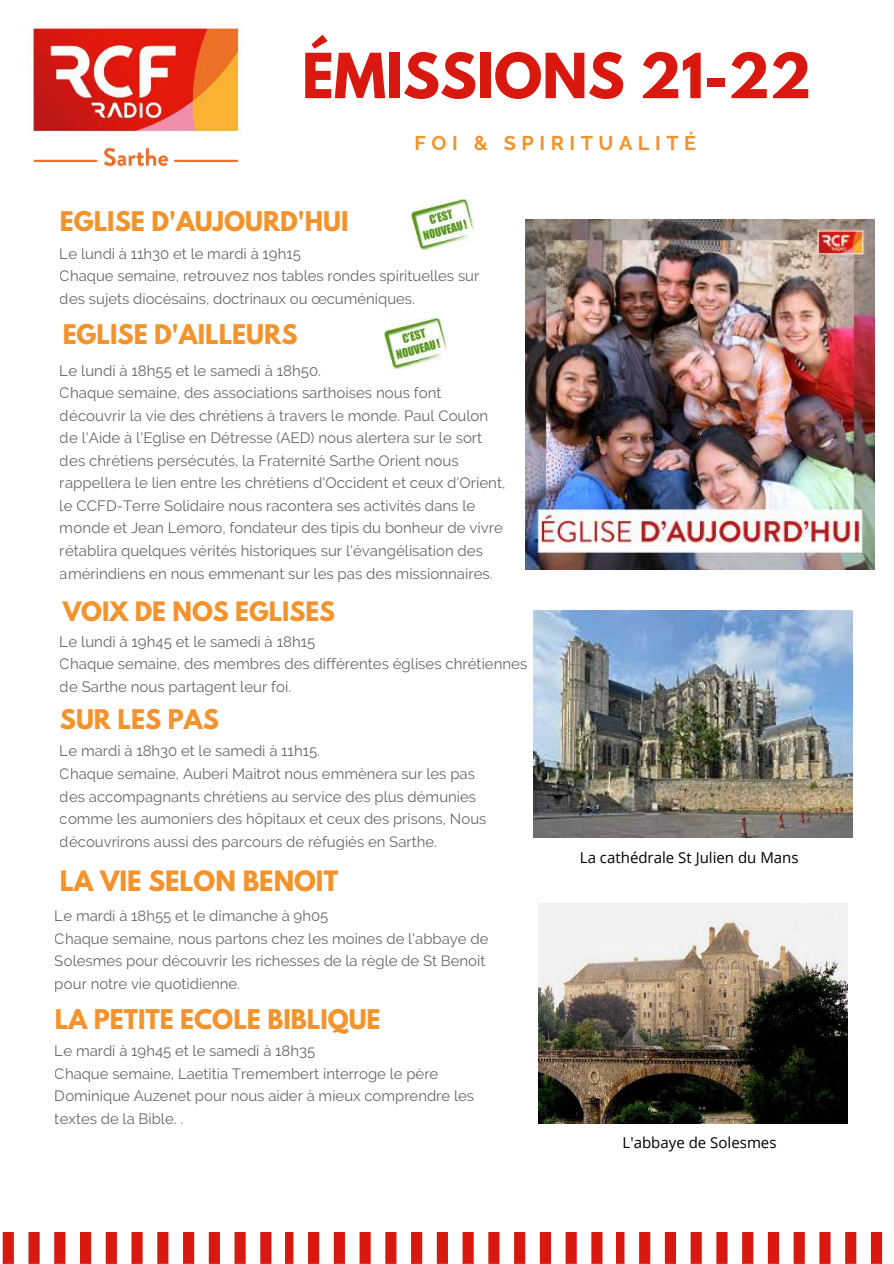
<style>
.page{position:relative;width:894px;height:1264px;background:#fff}
.page>*{position:absolute;margin:0;border:0;box-sizing:border-box;transform-origin:0 0}
.t1{font:700 55.05px "League Spartan";color:#d91910}
.t2{font:700 24.9px "League Spartan";color:#f4932c}
.t3{font:700 24px "League Spartan";color:#f4932c}
.t4{font:700 23.7px "League Spartan";color:#f4932c}
.t5{font:700 19.8px "Raleway";letter-spacing:.28em;color:#f4932c}
.t6{font:15px/22.5px "Raleway";color:#000}
.t7{font:15px "Open Sans";color:#000}
.t8{font:14.85px/22.5px "Raleway";color:#000}
</style>
<div class="page">
<svg style="left:2px;top:1232px;width:270px;height:31px"></svg>
<svg style="left:285px;top:1232px;width:318px;height:31px"></svg>
<svg style="left:616px;top:1232px;width:267px;height:31px"></svg>
<img style="left:29px;top:23px;width:213px;height:144px">
<img style="left:411px;top:200px;width:63px;height:49px">
<img style="left:384px;top:319px;width:63px;height:49px">
<img style="left:538px;top:903px;width:309px;height:220px">
<img style="left:525px;top:220px;width:349px;height:349px">
<img style="left:533px;top:610px;width:318px;height:227px">
<h1 class="t1" style="left:302px;top:33px;width:510px">ÉMISSIONS 21-22</h1>
<h3 class="t5" style="left:414px;top:131px;width:283px">FOI &amp; SPIRITUALITÉ</h3>
<h3 class="t3" style="left:60px;top:203px;width:290px">EGLISE D'AUJOURD'HUI</h3>
<p class="t8" style="left:60px;top:242px;width:421px">Le lundi à 11h30 et le mardi à 19h15<br>Chaque semaine, retrouvez nos tables rondes spirituelles sur des sujets diocésains, doctrinaux ou œcuméniques.</p>
<h3 class="t3" style="left:63px;top:316px;width:236px">EGLISE D'AILLEURS</h3>
<p class="t6" style="left:60px;top:359px;width:447px">Le lundi à 18h55 et le samedi à 18h50.<br>Chaque semaine, des associations sarthoises nous font découvrir la vie des chrétiens à travers le monde. Paul Coulon de l'Aide à l'Eglise en Détresse (AED) nous alertera sur le sort des chrétiens persécutés, la Fraternité Sarthe Orient nous rappellera le lien entre les chrétiens d'Occident et ceux d'Orient, le CCFD-Terre Solidaire nous racontera ses activités dans le monde et Jean Lemoro, fondateur des tipis du bonheur de vivre rétablira quelques vérités historiques sur l'évangélisation des amérindiens en nous emmenant sur les pas des missionnaires.</p>
<h3 class="t4" style="left:63px;top:593px;width:274px">VOIX DE NOS EGLISES</h3>
<p class="t6" style="left:60px;top:630px;width:469px">Le lundi à 19h45 et le samedi à 18h15<br>Chaque semaine, des membres des différentes églises chrétiennes de Sarthe nous partagent leur foi.</p>
<h3 class="t3" style="left:60px;top:700px;width:160px">SUR LES PAS</h3>
<p class="t8" style="left:60px;top:740px;width:428px">Le mardi à 18h30 et le samedi à 11h15.<br>Chaque semaine, Auberi Maitrot nous emmènera sur les pas des accompagnants chrétiens au service des plus démunies comme les aumoniers des hôpitaux et ceux des prisons, Nous découvrirons aussi des parcours de réfugiés en Sarthe.</p>
<h2 class="t2" style="left:60px;top:861px;width:280px">LA VIE SELON BENOIT</h2>
<p class="t8" style="left:55px;top:904px;width:435px">Le mardi à 18h55 et le dimanche à 9h05<br>Chaque semaine, nous partons chez les moines de l'abbaye de Solesmes pour découvrir les richesses de la règle de St Benoit pour notre vie quotidienne.</p>
<h3 class="t3" style="left:55px;top:1000px;width:327px">LA PETITE ECOLE BIBLIQUE</h3>
<p class="t8" style="left:55px;top:1039px;width:421px">Le mardi à 19h45 et le samedi à 18h35<br>Chaque semaine, Laetitia Tremembert interroge le père Dominique Auzenet pour nous aider à mieux comprendre les textes de la Bible. .</p>
<p class="t7" style="left:579px;top:846px;width:220px">La cathédrale St Julien du Mans</p>
<p class="t7" style="left:622px;top:1131px;width:155px">L'abbaye de Solesmes</p>
</div>
